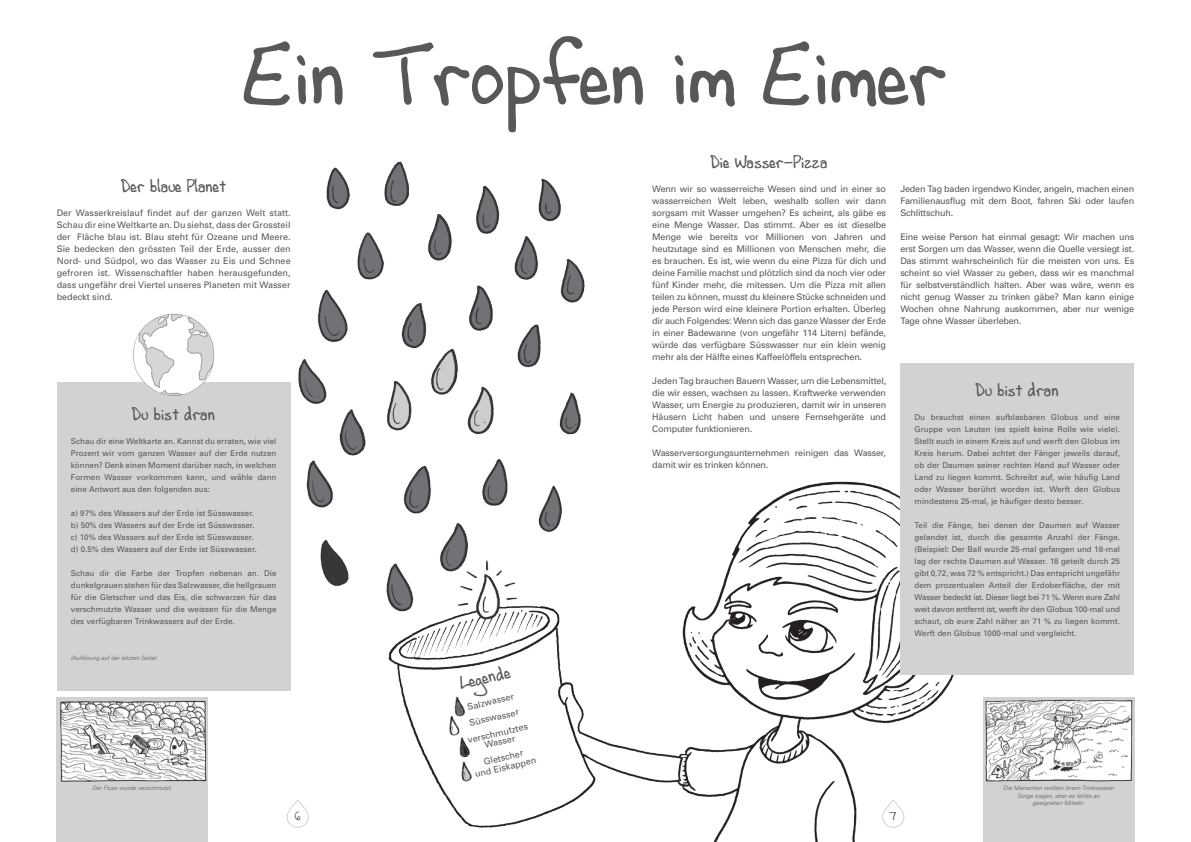
<style>
.page{position:relative;width:1191px;height:842px;background:#fff}
.page>*{position:absolute;margin:0;border:0;box-sizing:border-box;transform-origin:0 0}
.t1{font:88px "Andrew Script 16";color:#57585a}
.t2{font:18px "Andrew Script 16";color:#57585a}
.t3{font:12px "Andrew Script 16";color:#57585a}
.t4{font:9px/12px "Univers";letter-spacing:-.02em;color:#57585a;text-align:justify}
.t5{font:8px/12px "Univers";color:#57585a;text-align:justify}
.t6{font:italic 300 6px/7.2px "Univers";color:#57585a;text-align:center}
</style>
<div class="page">
<div style="left:57px;top:382px;width:234px;height:308px;background:#d1d2d4"></div>
<img style="left:297px;top:161px;width:743px;height:681px">
<div style="left:287px;top:800px;width:21px;height:27px;background:#fff;border-radius:11px"></div>
<div style="left:286px;top:800px;width:23px;height:28px;border:1px solid #d1d2d4;border-radius:11px"></div>
<div style="left:882px;top:800px;width:22px;height:27px;background:#fff;border-radius:11px"></div>
<div style="left:882px;top:800px;width:22px;height:28px;border:1px solid #d1d2d4;border-radius:11px"></div>
<div style="left:57px;top:698px;width:151px;height:144px;background:#d1d2d4"></div>
<div style="left:983px;top:698px;width:151px;height:144px;background:#d1d2d4"></div>
<div style="left:900px;top:363px;width:234px;height:312px;background:#d1d2d4"></div>
<img style="left:130px;top:312px;width:87px;height:86px;border-radius:43px">
<img style="left:60px;top:700px;width:147px;height:82px">
<img style="left:985px;top:699px;width:148px;height:83px">
<img style="left:447px;top:692px;width:23px;height:28px">
<img style="left:442px;top:711px;width:23px;height:28px">
<img style="left:452px;top:733px;width:23px;height:28px">
<img style="left:454px;top:757px;width:23px;height:28px">
<h1 class="t1" style="left:244px;top:23px;width:705px">Ein Tropfen im Eimer</h1>
<h2 class="t2" style="left:121px;top:175px;width:107px">Der blaue Planet</h2>
<p class="t4" style="left:57px;top:207px;width:235px">Der Wasserkreislauf findet auf der ganzen Welt statt.<br>Schau dir eine Weltkarte an. Du siehst, dass der Grossteil der Fläche blau ist. Blau steht für Ozeane und Meere.<br>Sie bedecken den grössten Teil der Erde, ausser den Nord- und Südpol, wo das Wasser zu Eis und Schnee gefroren ist. Wissenschaftler haben herausgefunden, dass ungefähr drei Viertel unseres Planeten mit Wasser bedeckt sind.</p>
<h2 class="t2" style="left:132px;top:403px;width:85px">Du bist dran</h2>
<p class="t5" style="left:71px;top:435px;width:207px">Schau dir eine Weltkarte an. Kannst du erraten, wie viel Prozent wir vom ganzen Wasser auf der Erde nutzen können? Denk einen Moment darüber nach, in welchen Formen Wasser vorkommen kann, und wähle dann eine Antwort aus den folgenden aus:</p>
<p class="t5" style="left:71px;top:507px;width:187px;text-align:left">a) 97% des Wassers auf der Erde ist Süsswasser. b) 50% des Wassers auf der Erde ist Süsswasser. c) 10% des Wassers auf der Erde ist Süsswasser. d) 0.5% des Wassers auf der Erde ist Süsswasser.</p>
<p class="t5" style="left:71px;top:567px;width:207px">Schau dir die Farbe der Tropfen nebenan an. Die dunkelgrauen stehen für das Salzwasser, die hellgrauen für die Gletscher und das Eis, die schwarzen für das verschmutzte Wasser und die weissen für die Menge des verfügbaren Trinkwassers auf der Erde.</p>
<p class="t6" style="left:71px;top:654px;width:87px">(Auflösung auf der letzten Seite)</p>
<h2 class="t2" style="left:457px;top:673px;width:54px;rotate:-13deg">Legende</h2>
<p class="t4" style="left:459px;top:701px;width:63px;line-height:16px;text-align:center;rotate:-13deg">Salzwasser<br>Süsswasser verschmutztes</p>
<p class="t4" style="left:478px;top:738px;width:42px;line-height:16px;text-align:center;rotate:-13deg">Wasser<br>Gletscher</p>
<p class="t4" style="left:474px;top:768px;width:64px;rotate:-13deg">und Eiskappen</p>
<h2 class="t2" style="left:710px;top:151px;width:119px">Die Wasser-Pizza</h2>
<p class="t4" style="left:652px;top:183px;width:235px">Wenn wir so wasserreiche Wesen sind und in einer so wasserreichen Welt leben, weshalb sollen wir dann sorgsam mit Wasser umgehen? Es scheint, als gäbe es eine Menge Wasser. Das stimmt. Aber es ist dieselbe Menge wie bereits vor Millionen von Jahren und heutzutage sind es Millionen von Menschen mehr, die es brauchen. Es ist, wie wenn du eine Pizza für dich und deine Familie machst und plötzlich sind da noch vier oder fünf Kinder mehr, die mitessen. Um die Pizza mit allen teilen zu können, musst du kleinere Stücke schneiden und jede Person wird eine kleinere Portion erhalten. Überleg dir auch Folgendes: Wenn sich das ganze Wasser der Erde in einer Badewanne (von ungefähr 114 Litern) befände, würde das verfügbare Süsswasser nur ein klein wenig mehr als der Hälfte eines Kaffeelöffels entsprechen.</p>
<p class="t4" style="left:652px;top:375px;width:235px">Jeden Tag brauchen Bauern Wasser, um die Lebensmittel, die wir essen, wachsen zu lassen. Kraftwerke verwenden Wasser, um Energie zu produzieren, damit wir in unseren Häusern Licht haben und unsere Fernsehgeräte und Computer funktionieren.</p>
<p class="t4" style="left:652px;top:447px;width:235px">Wasserversorgungsunternehmen reinigen das Wasser, damit wir es trinken können.</p>
<p class="t4" style="left:900px;top:183px;width:235px">Jeden Tag baden irgendwo Kinder, angeln, machen einen Familienausflug mit dem Boot, fahren Ski oder laufen Schlittschuh.</p>
<p class="t4" style="left:900px;top:231px;width:235px">Eine weise Person hat einmal gesagt: Wir machen uns erst Sorgen um das Wasser, wenn die Quelle versiegt ist.<br>Das stimmt wahrscheinlich für die meisten von uns. Es scheint so viel Wasser zu geben, dass wir es manchmal für selbstverständlich halten. Aber was wäre, wenn es nicht genug Wasser zu trinken gäbe? Man kann einige Wochen ohne Nahrung auskommen, aber nur wenige Tage ohne Wasser überleben.</p>
<h2 class="t2" style="left:975px;top:379px;width:85px">Du bist dran</h2>
<p class="t5" style="left:914px;top:411px;width:207px">Du brauchst einen aufblasbaren Globus und eine Gruppe von Leuten (es spielt keine Rolle wie viele).<br>Stellt euch in einem Kreis auf und werft den Globus im Kreis herum. Dabei achtet der Fänger jeweils darauf, ob der Daumen seiner rechten Hand auf Wasser oder Land zu liegen kommt. Schreibt auf, wie häufig Land oder Wasser berührt worden ist. Werft den Globus mindestens 25-mal, je häufiger desto besser.</p>
<p class="t5" style="left:914px;top:519px;width:207px">Teil die Fänge, bei denen der Daumen auf Wasser gelandet ist, durch die gesamte Anzahl der Fänge. (Beispiel: Der Ball wurde 25-mal gefangen und 18-mal lag der rechte Daumen auf Wasser. 18 geteilt durch 25 gibt 0,72, was 72 % entspricht.) Das entspricht ungefähr dem prozentualen Anteil der Erdoberfläche, der mit Wasser bedeckt ist. Dieser liegt bei 71 %. Wenn eure Zahl weit davon entfernt ist, werft ihr den Globus 100-mal und schaut, ob eure Zahl näher an 71 % zu liegen kommt.<br>Werft den Globus 1000-mal und vergleicht.</p>
<p class="t6" style="left:92px;top:785px;width:82px">Der Fluss wurde verschmutzt.</p>
<p class="t6" style="left:1003px;top:785px;width:112px">Die Menschen wollten ihrem Trinkwasser<br>Sorge tragen, aber es fehlte an geeigneten Mitteln.</p>
<h3 class="t3" style="left:295px;top:809px;width:8px">6</h3>
<h3 class="t3" style="left:889px;top:809px;width:9px">7</h3>
</div>
